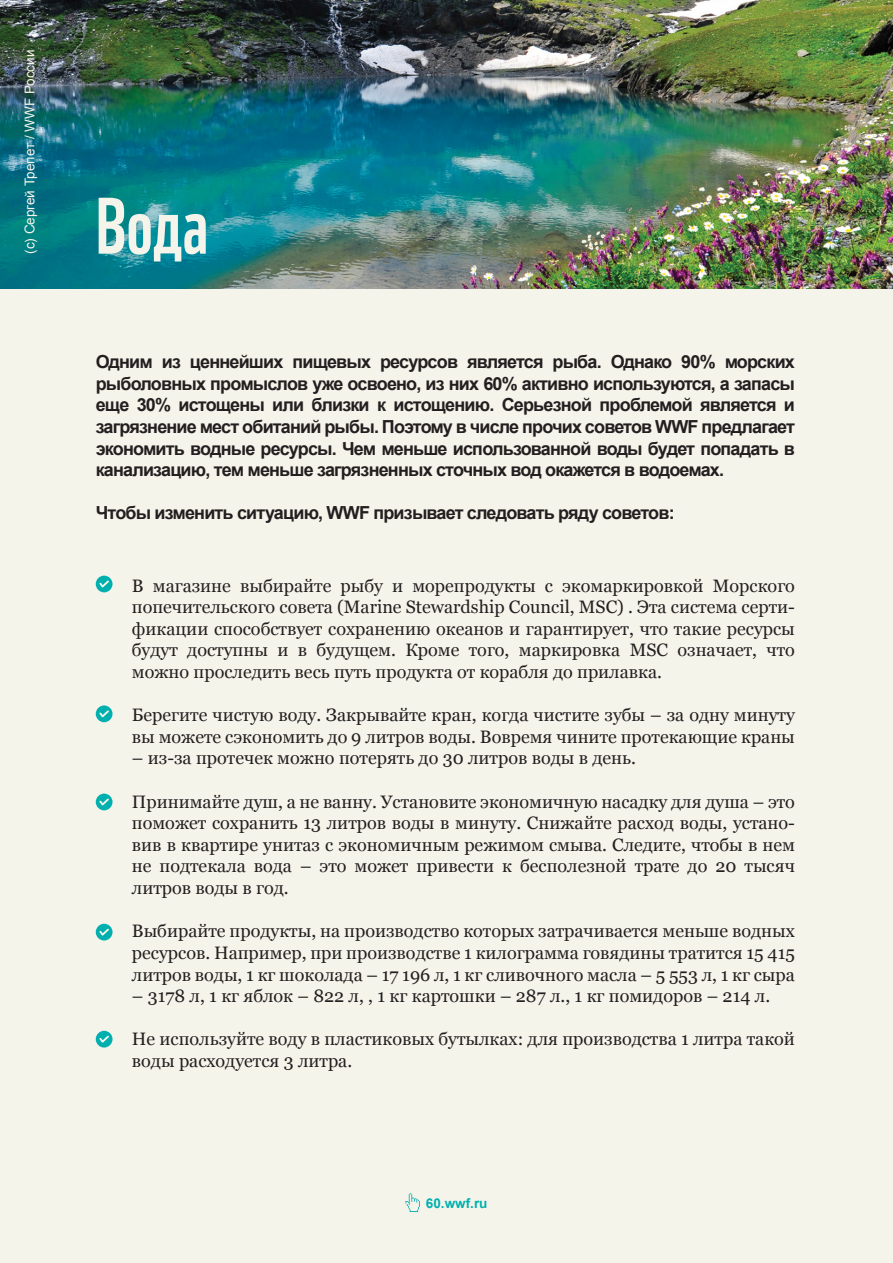
<style>
.page{position:relative;width:893px;height:1263px;background:#fff}
.page>*{position:absolute;margin:0;border:0;box-sizing:border-box;transform-origin:0 0}
.t1{font:77.7px "WWF";color:#f5f4eb}
.t2{font:18px/21.6px "Georgia";color:#231f20;text-align:justify}
.t3{font:700 18px/21.6px "Arial";letter-spacing:-.045em;color:#231f20;text-align:justify}
.t4{font:13.5px "Arial";color:#f5f4eb}
.t5{font:700 13.5px "Arial";color:#00b0af}
</style>
<div class="page">
<div style="left:0;top:2px;width:893px;height:1261px;background:#f5f4eb"></div>
<img style="left:0;top:0;width:893px;height:288px">
<div style="left:96px;top:576px;width:17px;height:16px;background:#00b0af;border-radius:50%"></div>
<svg style="left:99px;top:580px;width:10px;height:8px"></svg>
<div style="left:96px;top:705px;width:17px;height:17px;background:#00b0af;border-radius:50%"></div>
<svg style="left:99px;top:710px;width:10px;height:7px"></svg>
<div style="left:96px;top:794px;width:17px;height:16px;background:#00b0af;border-radius:50%"></div>
<svg style="left:99px;top:798px;width:10px;height:8px"></svg>
<div style="left:96px;top:924px;width:17px;height:16px;background:#00b0af;border-radius:50%"></div>
<svg style="left:99px;top:928px;width:10px;height:8px"></svg>
<div style="left:96px;top:1031px;width:17px;height:16px;background:#00b0af;border-radius:50%"></div>
<svg style="left:99px;top:1035px;width:10px;height:8px"></svg>
<svg style="left:405px;top:1193px;width:15px;height:19px"></svg>
<p class="t4" style="left:21px;top:254px;width:205px;rotate:-90deg">(с) Сергей Трепет / WWF России</p>
<h1 class="t1" style="left:96px;top:165px;width:114px">Вода</h1>
<p class="t3" style="left:96px;top:352px;width:701px">Одним из ценнейших пищевых ресурсов является рыба. Однако 90% морских рыболовных промыслов уже освоено, из них 60% активно используются, а запасы еще 30% истощены или близки к истощению. Серьезной проблемой является и загрязнение мест обитаний рыбы. Поэтому в числе прочих советов WWF предлагает экономить водные ресурсы. Чем меньше использованной воды будет попадать в канализацию, тем меньше загрязненных сточных вод окажется в водоемах.</p>
<p class="t3" style="left:96px;top:503px;width:580px">Чтобы изменить ситуацию, WWF призывает следовать ряду советов:</p>
<p class="t2" style="left:132px;top:575px;width:665px">В магазине выбирайте рыбу и морепродукты с экомаркировкой Морского попечительского совета (Marine Stewardship Council, MSC) . Эта система серти&shy;фикации способствует сохранению океанов и гарантирует, что такие ресурсы будут доступны и в будущем. Кроме того, маркировка MSC означает, что можно проследить весь путь продукта от корабля до прилавка.</p>
<p class="t2" style="left:132px;top:705px;width:665px">Берегите чистую воду. Закрывайте кран, когда чистите зубы – за одну минуту вы можете сэкономить до 9 литров воды. Вовремя чините протекающие краны</p>
<p class="t2" style="left:132px;top:748px;width:506px">– из-за протечек можно потерять до 30 литров воды в день.</p>
<p class="t2" style="left:132px;top:791px;width:665px">Принимайте душ, а не ванну. Установите экономичную насадку для душа – это поможет сохранить 13 литров воды в минуту. Снижайте расход воды, устано&shy;вив в квартире унитаз с экономичным режимом смыва. Следите, чтобы в нем не подтекала вода – это может привести к бесполезной трате до 20 тысяч литров воды в год.</p>
<p class="t2" style="left:132px;top:921px;width:665px">Выбирайте продукты, на производство которых затрачивается меньше водных ресурсов. Например, при производстве 1 килограмма говядины тратится 15 415 литров воды, 1 кг шоколада – 17 196 л, 1 кг сливочного масла – 5 553 л, 1 кг сыра</p>
<p class="t2" style="left:132px;top:985px;width:640px">– 3178 л, 1 кг яблок – 822 л, , 1 кг картошки – 287 л., 1 кг помидоров – 214 л.</p>
<p class="t2" style="left:132px;top:1029px;width:665px">Не используйте воду в пластиковых бутылках: для производства 1 литра такой воды расходуется 3 литра.</p>
<p class="t5" style="left:426px;top:1194px;width:63px">60.wwf.ru</p>
</div>
